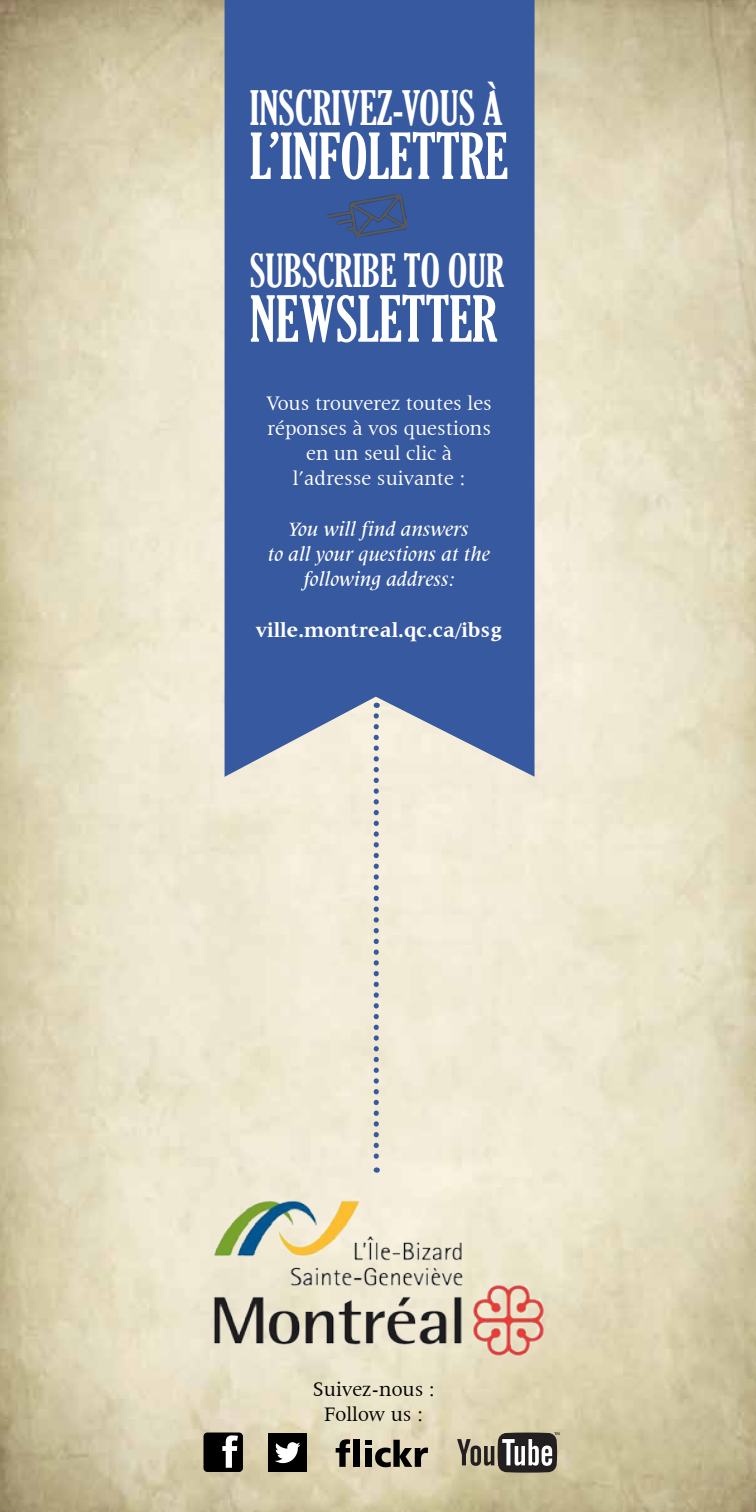
<style>
.page{position:relative;width:756px;height:1512px;background:#fff}
.page>*{position:absolute;margin:0;border:0;box-sizing:border-box;transform-origin:0 0}
.t1{font:extra-condensed 61.25px "Gloucester";color:#fff}
.t2{font:extra-condensed 45.5px "Gloucester";color:#fff}
.t3{font:extra-condensed 43.75px "Gloucester";color:#fff}
.t4{font:21px/25.2px "Latin 725 BT";color:#fff;text-align:center}
.t5{font:italic 500 21px/25.2px "Latin 725 BT";color:#fff;text-align:center}
.t6{font:700 21px "Latin 725 BT";color:#fff}
.t7{font:21px/25.2px "Latin 725 BT";color:#000;text-align:center}
</style>
<div class="page">
<img style="left:0;top:0;width:756px;height:1512px">
<svg style="left:374px;top:777px;width:5px;height:396px;background:#a9b2c2"></svg>
<div style="left:225px;top:0;width:310px;height:777px;background:#3759a0"></div>
<img style="left:207px;top:1190px;width:342px;height:177px">
<svg style="left:204px;top:1433px;width:39px;height:40px;background:#323130"></svg>
<div style="left:268px;top:1433px;width:39px;height:39px;background:#000"></div>
<svg style="left:275px;top:1442px;width:25px;height:21px"></svg>
<svg style="left:336px;top:1439px;width:14px;height:28px"></svg>
<div style="left:353px;top:1440px;width:7px;height:27px;background:#000"></div>
<svg style="left:365px;top:1440px;width:63px;height:27px;background:#787363"></svg>
<svg style="left:457px;top:1432px;width:102px;height:41px;background:#817c70"></svg>
<img style="left:327px;top:194px;width:79px;height:42px">
<h2 class="t2" style="left:250px;top:82px;width:254px">INSCRIVEZ-VOUS À</h2>
<h1 class="t1" style="left:250px;top:121px;width:260px">L’INFOLETTRE</h1>
<h3 class="t3" style="left:250px;top:246px;width:256px">SUBSCRIBE TO OUR</h3>
<h1 class="t1" style="left:250px;top:284px;width:249px">NEWSLETTER</h1>
<p class="t4" style="left:266px;top:390px;width:227px">Vous trouverez toutes les réponses à vos questions en un seul clic à l’adresse suivante :</p>
<p class="t5" style="left:268px;top:517px;width:223px">You will find answers<br>to all your questions at the following address:</p>
<p class="t6" style="left:256px;top:618px;width:248px">ville.montreal.qc.ca/ibsg</p>
<p class="t7" style="left:312px;top:1377px;width:124px">Suivez-nous :<br>Follow us :</p>
</div>
